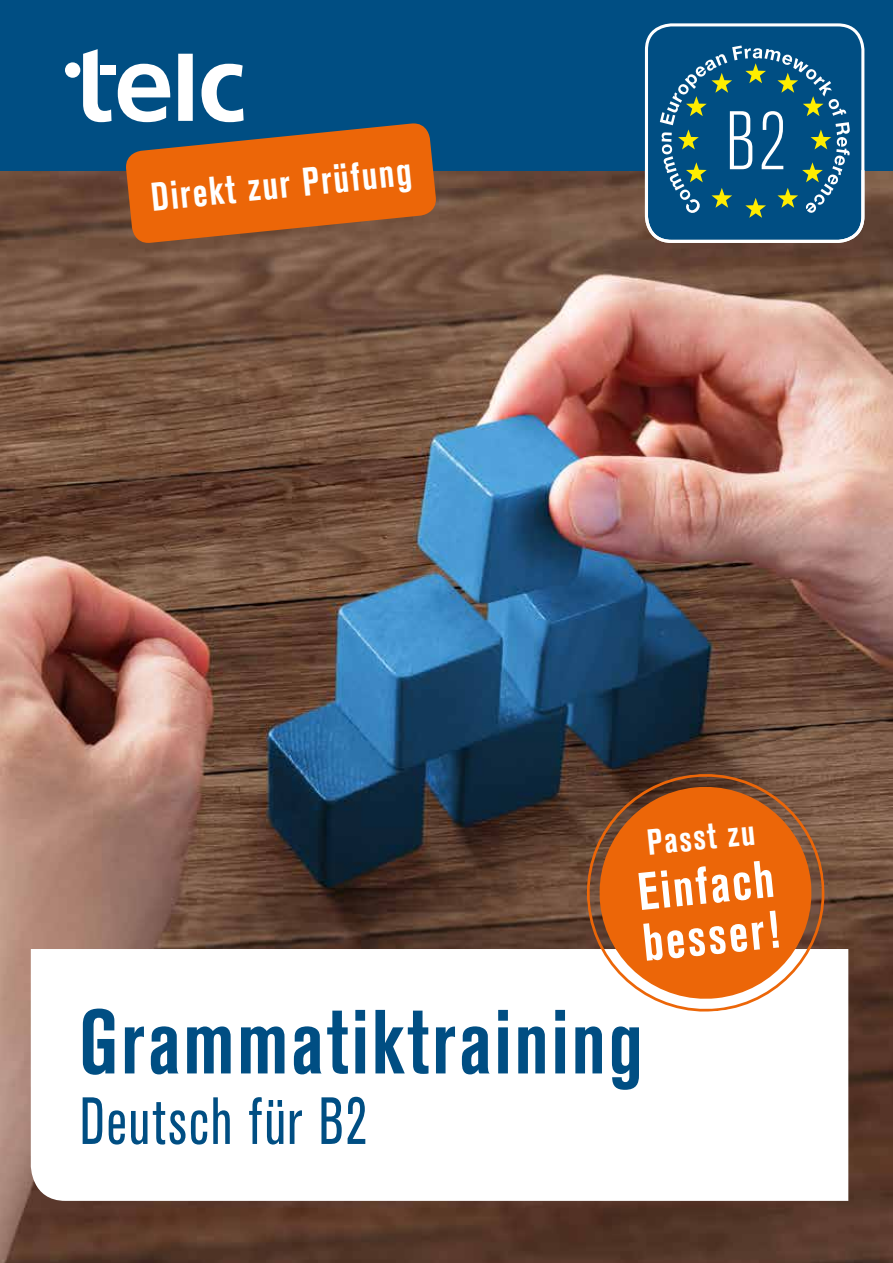
<style>
.page{position:relative;width:893px;height:1263px;background:#fff}
.page>*{position:absolute;margin:0;border:0;box-sizing:border-box;transform-origin:0 0}
.t1{font:700 condensed 90px "Akzidenz Grotesk Pro";letter-spacing:.04em;color:#004e83;scale:.9 1}
.t2{font:300 condensed 82.2px "Akzidenz Grotesk Pro";color:#fff}
.t3{font:condensed 66px "Akzidenz Grotesk Pro";letter-spacing:.035em;color:#004e83;scale:.87 1}
.t4{font:700 condensed 52.5px/51px "Akzidenz Grotesk Pro";color:#fff;scale:.93 1}
.t5{font:700 condensed 39.75px "Akzidenz Grotesk Pro";color:#fff;scale:.93 1}
.t6{font:700 condensed 36px "Akzidenz Grotesk Pro";color:#fff;scale:.93 1}
</style>
<div class="page">
<img style="left:0;top:170px;width:893px;height:1093px">
<div style="left:0;top:0;width:893px;height:170px;background:#004e83"></div>
<svg style="left:31px;top:949px;width:817px;height:252px"></svg>
<svg style="left:643px;top:46px;width:223px;height:198px"></svg>
<svg style="left:83px;top:49px;width:29px;height:73px"></svg>
<div style="left:178px;top:54px;width:15px;height:67px;background:#fff"></div>
<div style="left:65px;top:62px;width:15px;height:16px;background:#fff;border-radius:50%"></div>
<div style="left:101px;top:66px;width:15px;height:9px;background:#fff"></div>
<svg style="left:582px;top:769px;width:247px;height:247px"></svg>
<svg style="left:594px;top:781px;width:223px;height:223px;background:#d8722b"></svg>
<svg style="left:118px;top:64px;width:319px;height:180px"></svg>
<p class="t5" style="left:149px;top:172px;width:283px;rotate:-6deg">Direkt zur Prüfung</p>
<p class="t2" style="left:725px;top:87px;width:64px">B2</p>
<p class="t6" style="left:645px;top:820px;width:117px;rotate:-6deg">Passt zu</p>
<p class="t4" style="left:635px;top:866px;width:149px;rotate:-6deg">Einfach besser!</p>
<p class="t1" style="left:79px;top:984px;width:627px">Grammatiktraining</p>
<p class="t3" style="left:80px;top:1078px;width:332px">Deutsch für B2</p>
</div>
